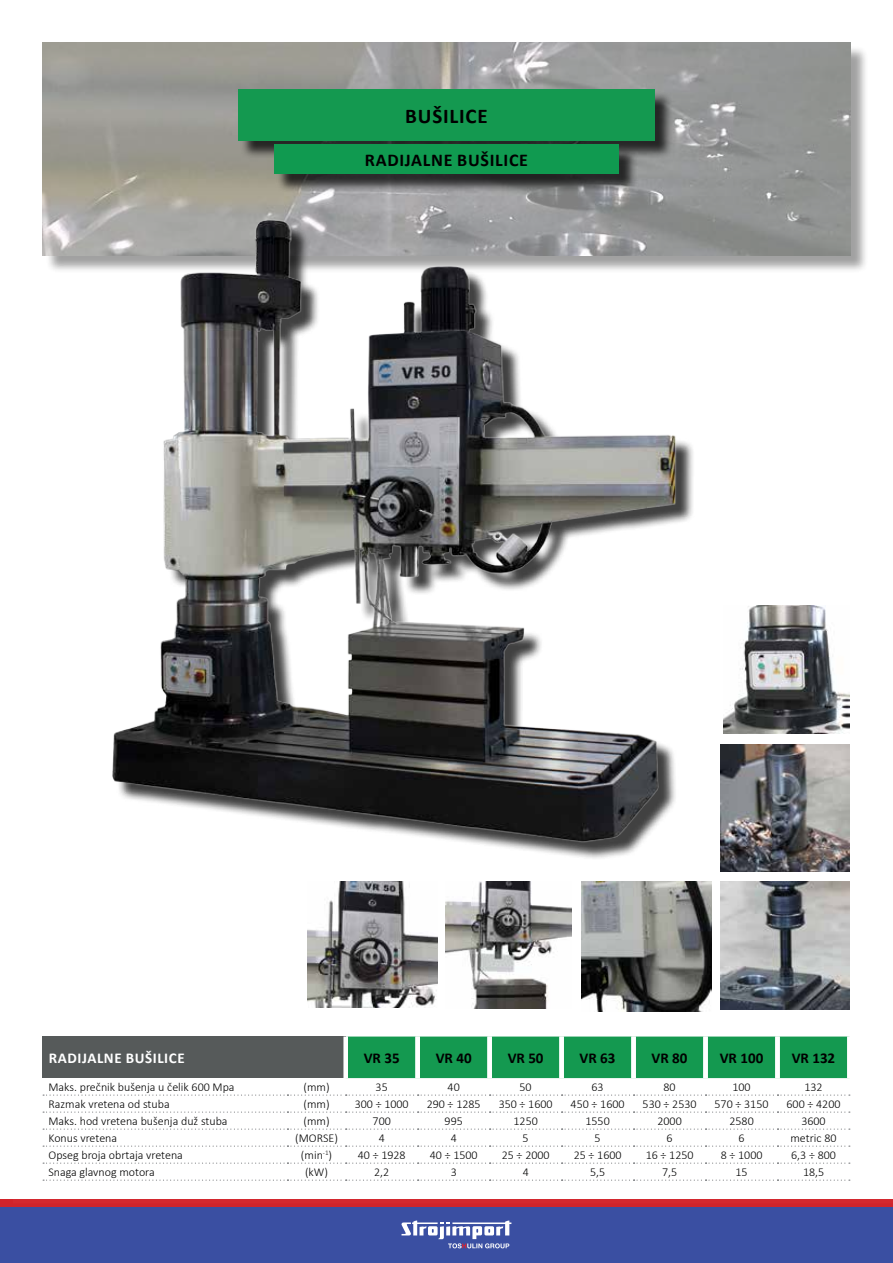
<style>
.page{position:relative;width:893px;height:1263px;background:#fff}
.page>*{position:absolute;margin:0;border:0;box-sizing:border-box;transform-origin:0 0}
.t1{font:700 21px "Calibri";letter-spacing:.04em;color:#000}
.t2{font:700 18px "Calibri";letter-spacing:.04em;color:#000}
.t3{font:700 15px "Calibri";color:#000}
.t4{font:700 15px "Calibri";color:#fff}
.t5{font:300 12px "Calibri";color:#000}
</style>
<div class="page">
<div style="left:45px;top:45px;width:824px;height:229px;background:#000;opacity:.75"></div>
<img style="left:43px;top:43px;width:807px;height:212px">
<div style="left:0;top:1206px;width:893px;height:57px;background:#3a4fa2"></div>
<svg style="left:401px;top:1220px;width:110px;height:28px"></svg>
<div style="left:0;top:1199px;width:893px;height:7px;background:#d2232a"></div>
<img style="left:85px;top:210px;width:613px;height:642px">
<img style="left:723px;top:605px;width:127px;height:128px">
<img style="left:445px;top:881px;width:127px;height:128px">
<img style="left:307px;top:881px;width:130px;height:127px">
<img style="left:581px;top:881px;width:130px;height:130px">
<img style="left:721px;top:744px;width:129px;height:128px">
<img style="left:721px;top:881px;width:129px;height:129px">
<div style="left:348px;top:1036px;width:499px;height:42px;background:#149950"></div>
<div style="left:240px;top:92px;width:433px;height:67px;background:#000;opacity:.75"></div>
<div style="left:238px;top:89px;width:417px;height:51px;background:#149950"></div>
<div style="left:277px;top:147px;width:360px;height:46px;background:#000;opacity:.75"></div>
<div style="left:274px;top:145px;width:345px;height:29px;background:#109a50"></div>
<div style="left:43px;top:1036px;width:303px;height:42px;background:#565a5a"></div>
<div style="left:343px;top:1036px;width:5px;height:42px;background:#fff"></div>
<div style="left:415px;top:1036px;width:5px;height:42px;background:#fff"></div>
<div style="left:487px;top:1036px;width:5px;height:42px;background:#fff"></div>
<div style="left:559px;top:1036px;width:5px;height:42px;background:#fff"></div>
<div style="left:631px;top:1036px;width:5px;height:42px;background:#fff"></div>
<div style="left:703px;top:1036px;width:5px;height:42px;background:#fff"></div>
<div style="left:775px;top:1036px;width:5px;height:42px;background:#fff"></div>
<svg style="left:43px;top:1094px;width:807px;height:2px"></svg>
<svg style="left:43px;top:1111px;width:807px;height:2px"></svg>
<svg style="left:43px;top:1128px;width:807px;height:2px"></svg>
<svg style="left:43px;top:1145px;width:807px;height:2px"></svg>
<svg style="left:43px;top:1162px;width:807px;height:2px"></svg>
<svg style="left:43px;top:1179px;width:807px;height:2px"></svg>
<h1 class="t1" style="left:405px;top:101px;width:84px">BUŠILICE</h1>
<h2 class="t2" style="left:365px;top:147px;width:165px">RADIJALNE BUŠILICE</h2>
<p class="t4" style="left:49px;top:1047px;width:18px">RADIJALNE</p>
<p class="t4" style="left:126px;top:1047px;width:9px">BUŠILICE</p>
<p class="t5" style="left:49px;top:1080px;width:188px">Maks. prečnik bušenja u čelik 600 Mpa</p>
<p class="t5" style="left:303px;top:1080px;width:28px">(mm)</p>
<p class="t5" style="left:49px;top:1097px;width:123px">Razmak vretena od stuba</p>
<p class="t5" style="left:303px;top:1097px;width:28px">(mm)</p>
<p class="t5" style="left:49px;top:1114px;width:181px">Maks. hod vretena bušenja duž stuba</p>
<p class="t5" style="left:303px;top:1114px;width:28px">(mm)</p>
<p class="t5" style="left:49px;top:1131px;width:70px">Konus vretena</p>
<p class="t5" style="left:295px;top:1131px;width:44px">(MORSE)</p>
<p class="t5" style="left:790px;top:1131px;width:48px">metric 80</p>
<p class="t5" style="left:49px;top:1148px;width:136px">Opseg broja obrtaja vretena</p>
<p class="t5" style="left:301px;top:1148px;width:33px">(min<sup>-1</sup>)</p>
<p class="t5" style="left:49px;top:1165px;width:108px">Snaga glavnog motora</p>
<p class="t5" style="left:305px;top:1165px;width:25px">(kW)</p>
<p class="t3" style="left:364px;top:1047px;width:37px">VR 35</p>
<p class="t3" style="left:436px;top:1047px;width:37px">VR 40</p>
<p class="t3" style="left:508px;top:1047px;width:37px">VR 50</p>
<p class="t3" style="left:580px;top:1047px;width:37px">VR 63</p>
<p class="t3" style="left:652px;top:1047px;width:37px">VR 80</p>
<p class="t3" style="left:720px;top:1047px;width:45px">VR 100</p>
<p class="t3" style="left:792px;top:1047px;width:45px">VR 132</p>
<p class="t5" style="left:376px;top:1080px;width:14px">35</p>
<p class="t5" style="left:448px;top:1080px;width:14px">40</p>
<p class="t5" style="left:520px;top:1080px;width:14px">50</p>
<p class="t5" style="left:591px;top:1080px;width:14px">63</p>
<p class="t5" style="left:663px;top:1080px;width:14px">80</p>
<p class="t5" style="left:732px;top:1080px;width:20px">100</p>
<p class="t5" style="left:804px;top:1080px;width:20px">132</p>
<p class="t5" style="left:355px;top:1097px;width:55px">300 ÷ 1000</p>
<p class="t5" style="left:427px;top:1097px;width:55px">290 ÷ 1285</p>
<p class="t5" style="left:499px;top:1097px;width:55px">350 ÷ 1600</p>
<p class="t5" style="left:571px;top:1097px;width:55px">450 ÷ 1600</p>
<p class="t5" style="left:643px;top:1097px;width:55px">530 ÷ 2530</p>
<p class="t5" style="left:715px;top:1097px;width:55px">570 ÷ 3150</p>
<p class="t5" style="left:786px;top:1097px;width:55px">600 ÷ 4200</p>
<p class="t5" style="left:373px;top:1114px;width:20px">700</p>
<p class="t5" style="left:445px;top:1114px;width:20px">995</p>
<p class="t5" style="left:513px;top:1114px;width:26px">1250</p>
<p class="t5" style="left:585px;top:1114px;width:26px">1550</p>
<p class="t5" style="left:657px;top:1114px;width:26px">2000</p>
<p class="t5" style="left:729px;top:1114px;width:26px">2580</p>
<p class="t5" style="left:801px;top:1114px;width:26px">3600</p>
<p class="t5" style="left:379px;top:1131px;width:8px">4</p>
<p class="t5" style="left:451px;top:1131px;width:8px">4</p>
<p class="t5" style="left:523px;top:1131px;width:8px">5</p>
<p class="t5" style="left:595px;top:1131px;width:8px">5</p>
<p class="t5" style="left:667px;top:1131px;width:8px">6</p>
<p class="t5" style="left:738px;top:1131px;width:8px">6</p>
<p class="t5" style="left:358px;top:1148px;width:49px">40 ÷ 1928</p>
<p class="t5" style="left:430px;top:1148px;width:49px">40 ÷ 1500</p>
<p class="t5" style="left:502px;top:1148px;width:49px">25 ÷ 2000</p>
<p class="t5" style="left:574px;top:1148px;width:49px">25 ÷ 1600</p>
<p class="t5" style="left:646px;top:1148px;width:49px">16 ÷ 1250</p>
<p class="t5" style="left:721px;top:1148px;width:43px">8 ÷ 1000</p>
<p class="t5" style="left:791px;top:1148px;width:46px">6,3 ÷ 800</p>
<p class="t5" style="left:374px;top:1165px;width:17px">2,2</p>
<p class="t5" style="left:451px;top:1165px;width:8px">3</p>
<p class="t5" style="left:523px;top:1165px;width:8px">4</p>
<p class="t5" style="left:590px;top:1165px;width:17px">5,5</p>
<p class="t5" style="left:662px;top:1165px;width:17px">7,5</p>
<p class="t5" style="left:735px;top:1165px;width:14px">15</p>
<p class="t5" style="left:803px;top:1165px;width:23px">18,5</p>
</div>
